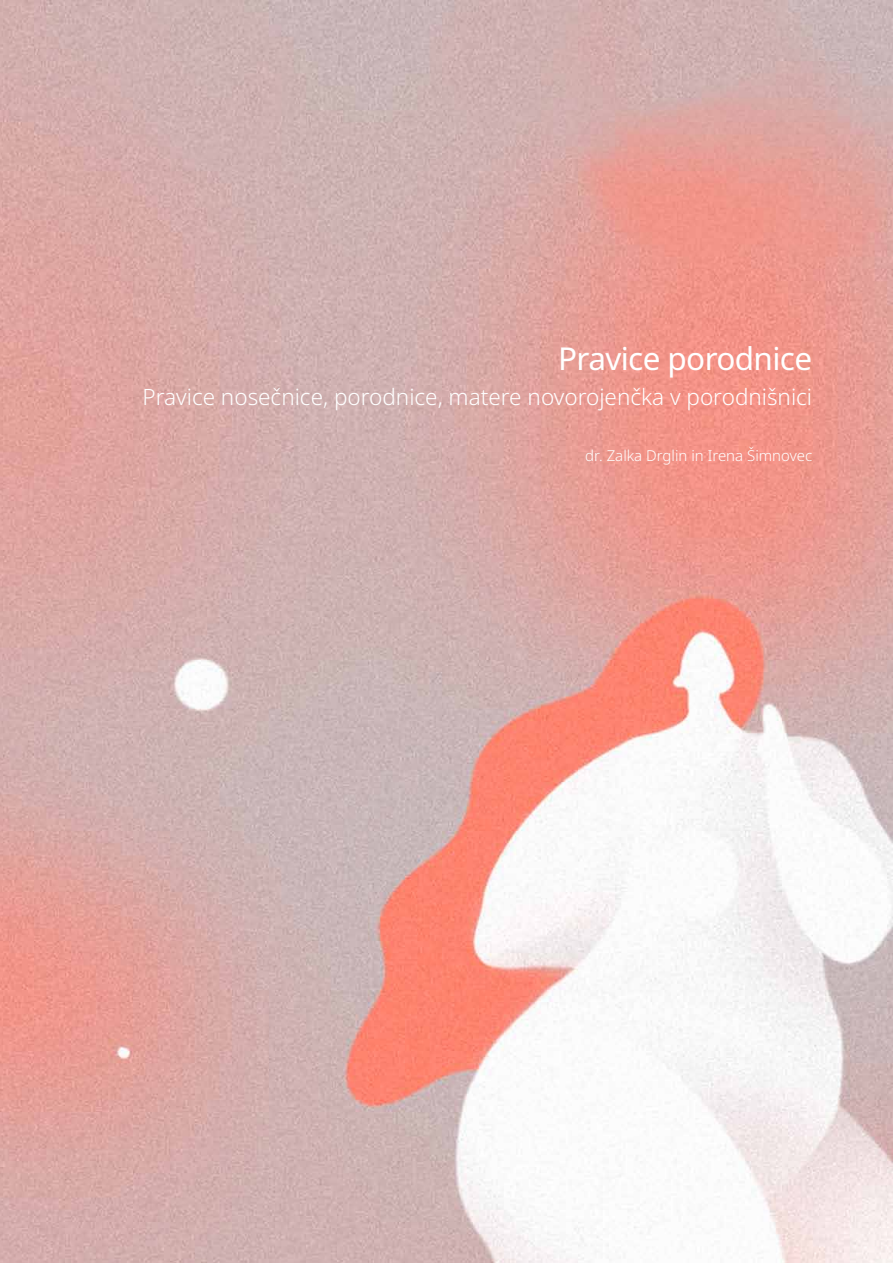
<style>
.page{position:relative;width:893px;height:1263px;background:#fff}
.page>*{position:absolute;margin:0;border:0;box-sizing:border-box;transform-origin:0 0}
.t1{font:31.5px "Noto Sans";letter-spacing:-.02em;color:#fff}
.t2{font:300 22.5px "Noto Sans";color:#fff}
.t3{font:300 15px "Noto Sans";color:#fff}
</style>
<div class="page">
<img style="left:0;top:0;width:893px;height:1263px">
<h1 class="t1" style="left:558px;top:336px;width:255px">Pravice porodnice</h1>
<p class="t2" style="left:142px;top:381px;width:671px">Pravice nosečnice, porodnice, matere novorojenčka v porodnišnici</p>
<p class="t3" style="left:585px;top:445px;width:229px">dr. Zalka Drglin in Irena Šimnovec</p>
</div>
